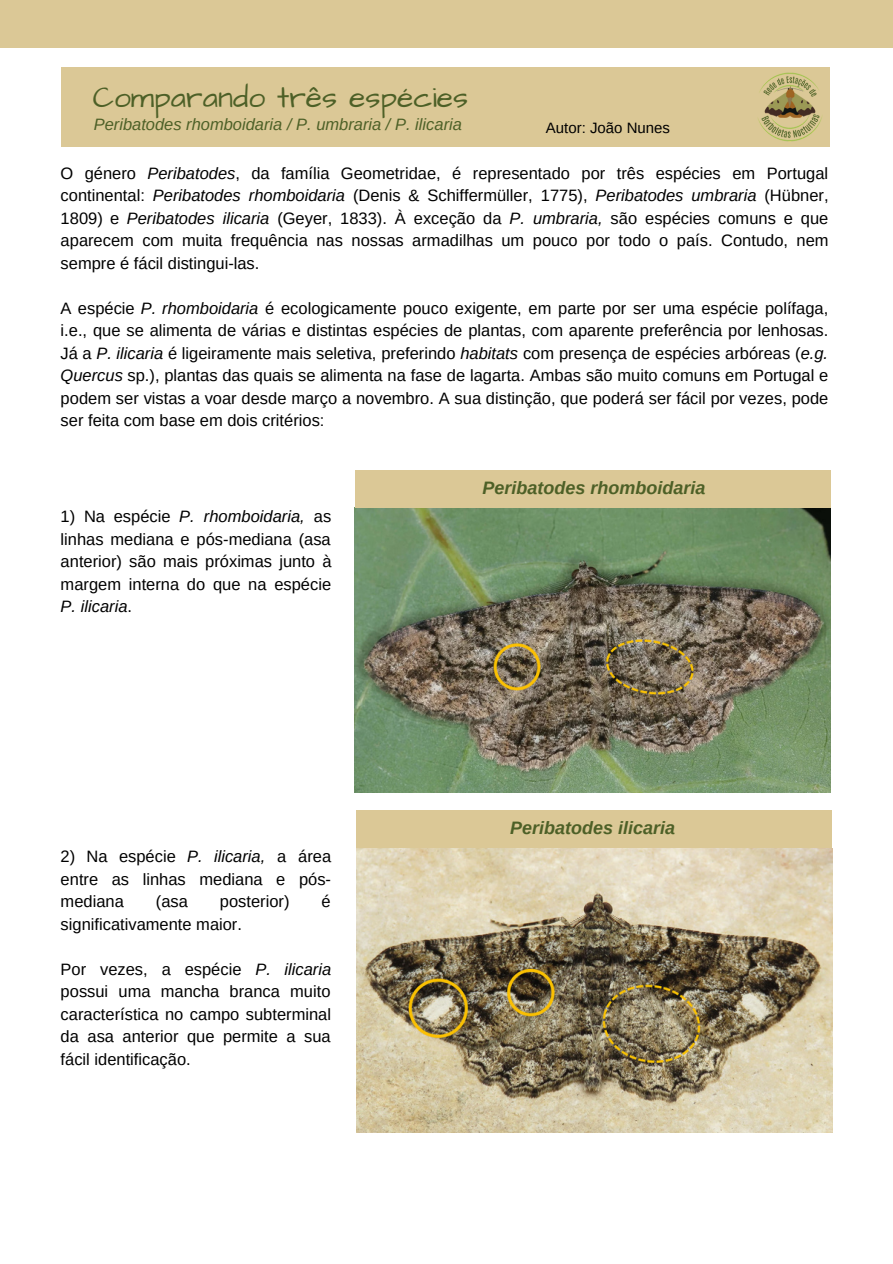
<style>
.page{position:relative;width:893px;height:1264px;background:#fff}
.page>*{position:absolute;margin:0;border:0;box-sizing:border-box;transform-origin:0 0}
.t1{font:30px "Architects Daughter";color:#4d6027}
.t2{font:italic 700 18px "Arimo";color:#4d6027}
.t3{font:16.5px/22.5px "Arimo";color:#000;text-align:justify}
.t4{font:italic 16.5px "Arimo";color:#4d6027}
.t5{font:15px "Arimo";color:#000}
.s1{font-style:italic}
</style>
<div class="page">
<div style="left:0;top:0;width:892px;height:47px;background:#dbc896"></div>
<div style="left:61px;top:67px;width:768px;height:79px;background:#dbc896"></div>
<img style="left:758px;top:72px;width:64px;height:70px">
<img style="left:355px;top:508px;width:475px;height:284px">
<img style="left:356px;top:848px;width:475px;height:284px">
<div style="left:355px;top:470px;width:475px;height:38px;background:#dbc896"></div>
<div style="left:356px;top:810px;width:475px;height:38px;background:#dbc896"></div>
<p class="t1" style="left:93px;top:77px;width:377px">Comparando três espécies</p>
<p class="t4" style="left:94px;top:115px;width:370px">Peribatodes rhomboidaria / P. umbraria / P. ilicaria</p>
<p class="t5" style="left:546px;top:119px;width:126px">Autor: João Nunes</p>
<p class="t3" style="left:61px;top:162px;width:769px">O género <span class="s1">Peribatodes</span>, da família Geometridae, é representado por três espécies em Portugal continental: <span class="s1">Peribatodes rhomboidaria</span> (Denis &amp; Schiffermüller, 1775), <span class="s1">Peribatodes umbraria</span> (Hübner, 1809) e <span class="s1">Peribatodes ilicaria</span> (Geyer, 1833). À exceção da <span class="s1">P. umbraria,</span> são espécies comuns e que aparecem com muita frequência nas nossas armadilhas um pouco por todo o país. Contudo, nem sempre é fácil distingui-las.</p>
<p class="t3" style="left:61px;top:296px;width:769px">A espécie <span class="s1">P. rhomboidaria</span> é ecologicamente pouco exigente, em parte por ser uma espécie polífaga, i.e., que se alimenta de várias e distintas espécies de plantas, com aparente preferência por lenhosas.<br>Já a <span class="s1">P. ilicaria</span> é ligeiramente mais seletiva, preferindo <span class="s1">habitats</span> com presença de espécies arbóreas (<span class="s1">e.g.<br>Quercus</span> sp.), plantas das quais se alimenta na fase de lagarta. Ambas são muito comuns em Portugal e podem ser vistas a voar desde março a novembro. A sua distinção, que poderá ser fácil por vezes, pode ser feita com base em dois critérios:</p>
<p class="t3" style="left:61px;top:505px;width:272px">1) Na espécie <span class="s1">P. rhomboidaria,</span> as linhas mediana e pós-mediana (asa anterior) são mais próximas junto à margem interna do que na espécie <span class="s1">P. ilicaria</span>.</p>
<p class="t3" style="left:61px;top:845px;width:272px">2) Na espécie <span class="s1">P. ilicaria,</span> a área entre as linhas mediana e pós&shy;mediana</p>
<p class="t3" style="left:156px;top:890px;width:34px">(asa</p>
<p class="t3" style="left:220px;top:890px;width:71px">posterior)</p>
<p class="t3" style="left:321px;top:890px;width:11px">é</p>
<p class="t3" style="left:61px;top:912px;width:183px">significativamente maior.</p>
<p class="t3" style="left:61px;top:957px;width:272px">Por vezes, a espécie <span class="s1">P. ilicaria </span>possui uma mancha branca muito característica no campo subterminal da asa anterior que permite a sua fácil identificação.</p>
<p class="t2" style="left:482px;top:477px;width:224px">Peribatodes rhomboidaria</p>
<p class="t2" style="left:510px;top:817px;width:166px">Peribatodes ilicaria</p>
</div>
